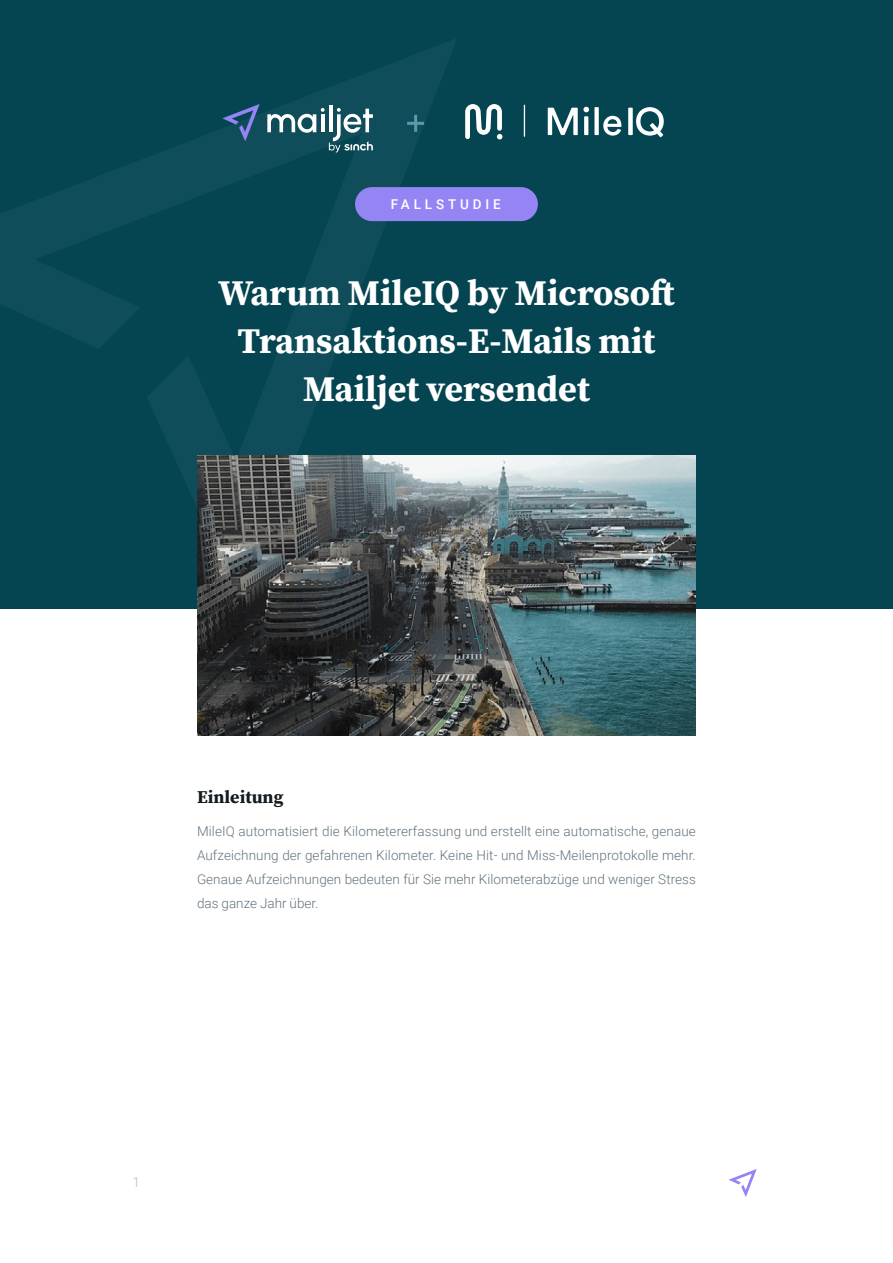
<style>
.page{position:relative;width:893px;height:1263px;background:#fff}
.page>*{position:absolute;margin:0;border:0;box-sizing:border-box;transform-origin:0 0}
.t1{font:700 36px/48px "Source Serif Pro";color:#fff;text-align:center}
.t2{font:700 18px "Source Serif Pro";color:#131b20}
.t3{font:300 13.5px/24px "Roboto";color:#63737e;text-align:justify}
.t4{font:500 13.5px "Roboto";letter-spacing:.285em;color:#fff}
.t5{font:300 13.5px "Roboto";color:#b3bdc4}
</style>
<div class="page">
<div style="left:0;top:0;width:893px;height:608px;background:#054451"></div>
<svg style="left:728px;top:1169px;width:29px;height:28px"></svg>
<img style="left:197px;top:455px;width:499px;height:281px">
<div style="left:355px;top:187px;width:183px;height:34px;background:#9585f4;border-radius:17px"></div>
<hr style="left:414px;top:115px;width:3px;height:17px;background:#5f98a9">
<hr style="left:407px;top:122px;width:17px;height:3px;background:#5f98a9">
<svg style="left:548px;top:107px;width:116px;height:30px"></svg>
<svg style="left:465px;top:104px;width:37px;height:35px"></svg>
<hr style="left:524px;top:105px;width:1px;height:32px;background:#fff">
<hr style="left:329px;top:105px;width:3px;height:27px;background:#fff">
<svg style="left:222px;top:104px;width:38px;height:37px"></svg>
<svg style="left:267px;top:108px;width:106px;height:45px"></svg>
<p class="t4" style="left:391px;top:195px;width:111px">FALLSTUDIE</p>
<h1 class="t1" style="left:218px;top:269px;width:458px">Warum MileIQ by Microsoft<br>Transaktions-E-Mails mit<br>Mailjet versendet</h1>
<h2 class="t2" style="left:197px;top:785px;width:88px">Einleitung</h2>
<p class="t3" style="left:197px;top:818px;width:500px">MileIQ automatisiert die Kilometererfassung und erstellt eine automatische, genaue Aufzeichnung der gefahrenen Kilometer. Keine Hit- und Miss-Meilenprotokolle mehr.<br>Genaue Aufzeichnungen bedeuten für Sie mehr Kilometerabzüge und weniger Stress das ganze Jahr über.</p>
<p class="t5" style="left:133px;top:1173px;width:9px">1</p>
</div>
